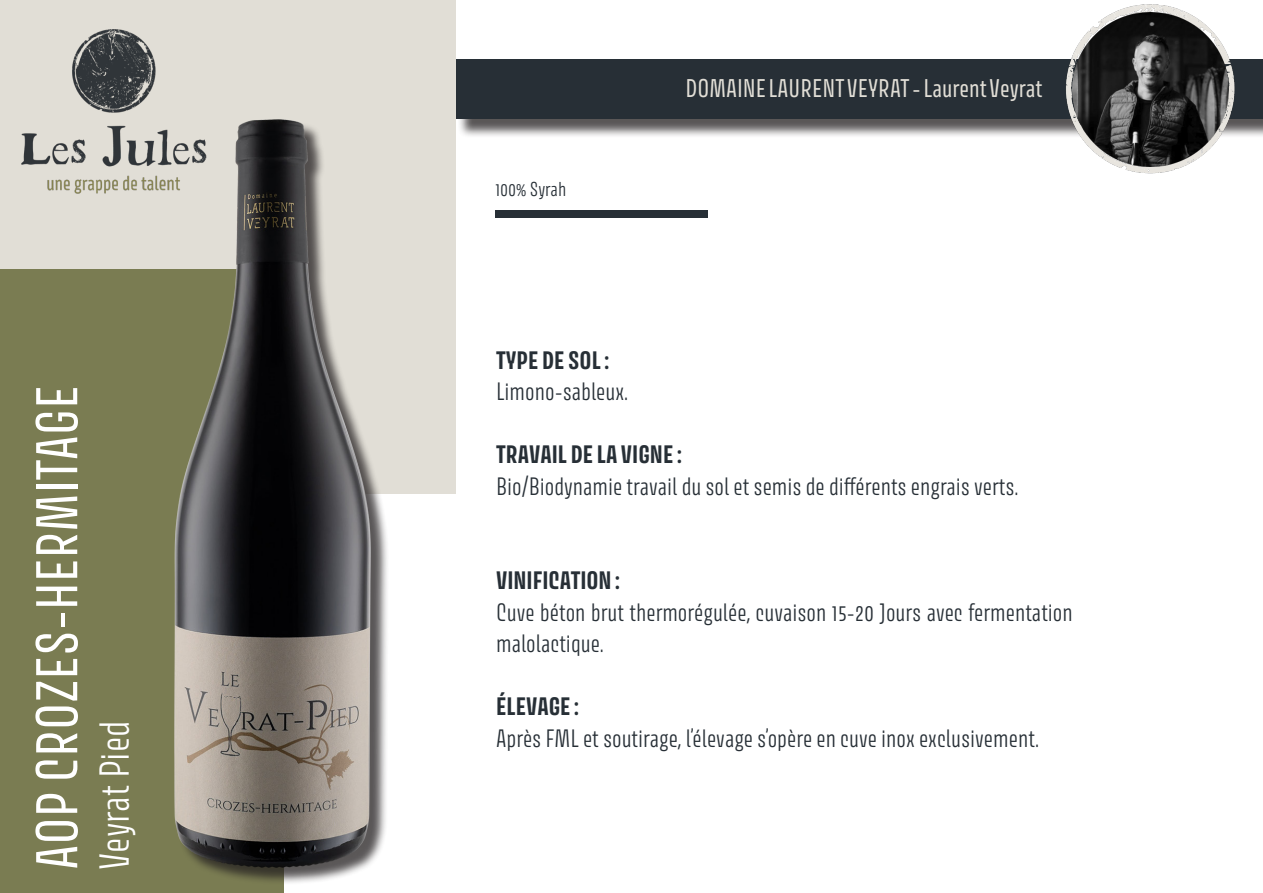
<style>
.page{position:relative;width:1263px;height:893px;background:#fff}
.page>*{position:absolute;margin:0;border:0;box-sizing:border-box;transform-origin:0 0}
.t1{font:52.5px "Avory I Latn";color:#fff}
.t2{font:300 37.5px "Avory I Latn";color:#fff}
.t3{font:22.95px "Avory I Latn";color:#e1ded6}
.t4{font:300 22.5px/31.5px "Avory I Latn";color:#272f36}
.t5{font:700 22.5px "Avory I Latn";color:#272f36}
.t6{font:300 18px "Avory I Latn";color:#272f36}
</style>
<div class="page">
<div style="left:458px;top:62px;width:805px;height:76px;background:#231f20;opacity:.75"></div>
<div style="left:455px;top:59px;width:808px;height:60px;background:#272f36"></div>
<img style="left:1065px;top:4px;width:170px;height:170px">
<img style="left:1072px;top:13px;width:156px;height:153px">
<div style="left:0;top:0;width:455px;height:494px;background:#e1ded6"></div>
<div style="left:0;top:270px;width:283px;height:623px;background:#7a7c52"></div>
<div style="left:177px;top:122px;width:212px;height:763px;background:#231f20;opacity:.75"></div>
<img style="left:174px;top:119px;width:197px;height:748px">
<img style="left:21px;top:29px;width:261px;height:197px">
<div style="left:495px;top:211px;width:213px;height:7px;background:#272f36"></div>
<p class="t1" style="left:24px;top:870px;width:486px;rotate:-90deg">AOP CROZES-HERMITAGE</p>
<p class="t2" style="left:91px;top:870px;width:151px;rotate:-90deg">Veyrat Pied</p>
<p class="t6" style="left:495px;top:177px;width:73px">100% Syrah</p>
<p class="t3" style="left:685px;top:74px;width:359px">DOMAINE LAURENT VEYRAT - Laurent Veyrat</p>
<p class="t5" style="left:496px;top:345px;width:115px">TYPE DE SOL :</p>
<p class="t4" style="left:496px;top:376px;width:134px">Limono-sableux.</p>
<p class="t5" style="left:496px;top:440px;width:187px">TRAVAIL DE LA VIGNE :</p>
<p class="t4" style="left:496px;top:470px;width:524px">Bio/Biodynamie travail du sol et semis de différents engrais verts.</p>
<p class="t5" style="left:496px;top:566px;width:125px">VINIFICATION :</p>
<p class="t4" style="left:496px;top:596px;width:578px">Cuve béton brut thermorégulée, cuvaison 15-20 Jours avec fermentation malolactique.</p>
<p class="t5" style="left:496px;top:692px;width:84px">ÉLEVAGE :</p>
<p class="t4" style="left:496px;top:722px;width:544px">Après FML et soutirage, l’élevage s’opère en cuve inox exclusivement.</p>
</div>
